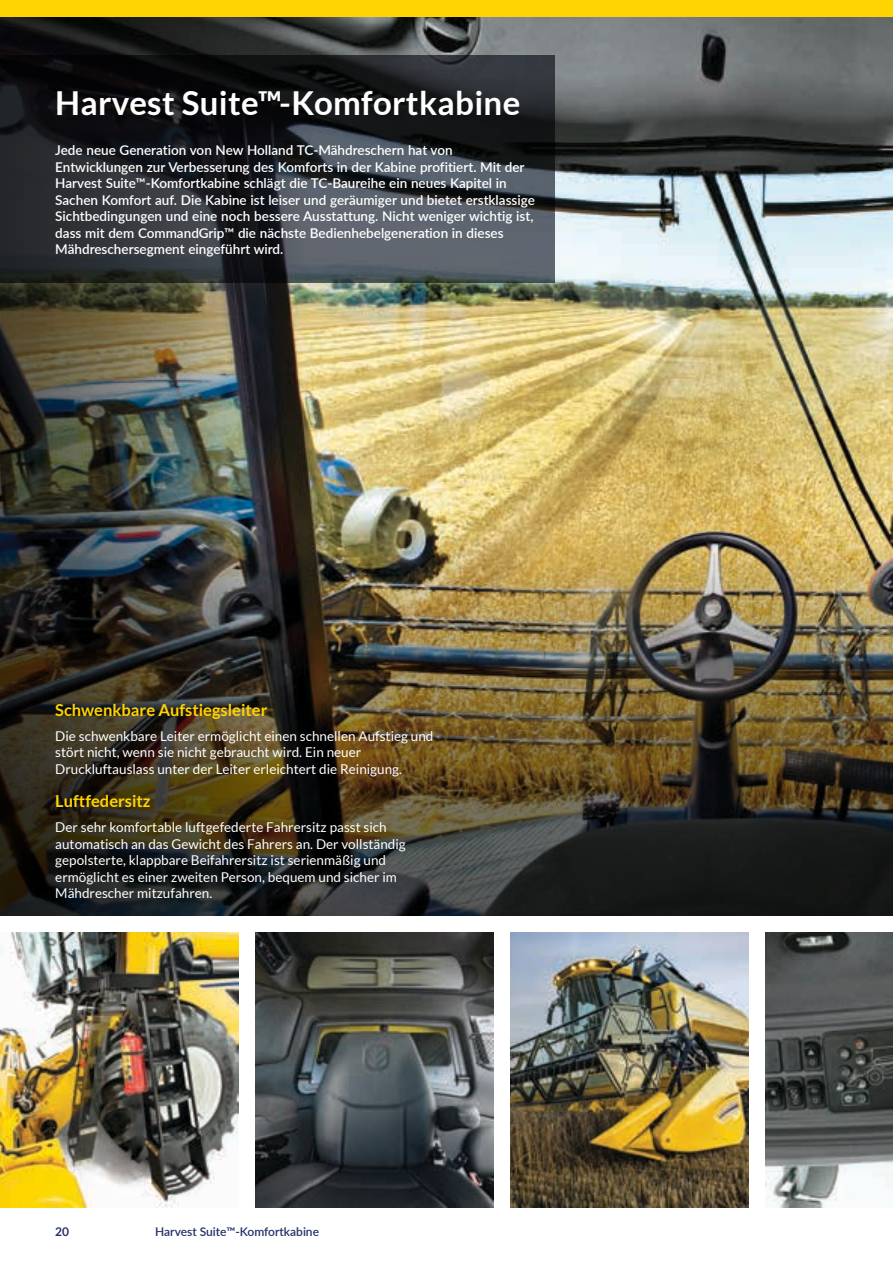
<style>
.page{position:relative;width:893px;height:1263px;background:#fff}
.page>*{position:absolute;margin:0;border:0;box-sizing:border-box;transform-origin:0 0}
.t1{font:700 33px "Lato";letter-spacing:.01em;color:#fff}
.t2{font:700 16.5px "Lato";color:#ffd400}
.t3{font:600 13.5px/16.5px "Lato";color:#fff}
.t4{font:13.5px/16.5px "Lato";color:#fff}
.t5{font:600 12px "Lato";color:#252e66}
.t6{font:700 12px "Lato";color:#252e66}
</style>
<div class="page">
<img style="left:338px;top:17px;width:555px;height:477px">
<img style="left:765px;top:932px;width:128px;height:276px">
<img style="left:510px;top:932px;width:238px;height:276px">
<img style="left:338px;top:494px;width:555px;height:421px">
<img style="left:0;top:17px;width:338px;height:898px">
<img style="left:255px;top:932px;width:238px;height:275px">
<img style="left:0;top:932px;width:238px;height:276px">
<svg style="left:0;top:55px;width:555px;height:228px;background:#2a2d32"></svg>
<div style="left:0;top:0;width:893px;height:17px;background:#ffd400"></div>
<h1 class="t1" style="left:55px;top:84px;width:466px">Harvest Suite™-Komfortkabine</h1>
<p class="t3" style="left:55px;top:142px;width:481px">Jede neue Generation von New Holland TC-Mähdreschern hat von Entwicklungen zur Verbesserung des Komforts in der Kabine profitiert. Mit der Harvest Suite™-Komfortkabine schlägt die TC-Baureihe ein neues Kapitel in Sachen Komfort auf. Die Kabine ist leiser und geräumiger und bietet erstklassige Sichtbedingungen und eine noch bessere Ausstattung. Nicht weniger wichtig ist, dass mit dem CommandGrip™ die nächste Bedienhebelgeneration in dieses Mähdreschersegment eingeführt wird.</p>
<p class="t2" style="left:55px;top:700px;width:214px">Schwenkbare Aufstiegsleiter</p>
<p class="t4" style="left:55px;top:728px;width:380px">Die schwenkbare Leiter ermöglicht einen schnellen Aufstieg und stört nicht, wenn sie nicht gebraucht wird. Ein neuer<br>Druckluftauslass unter der Leiter erleichtert die Reinigung.</p>
<p class="t2" style="left:55px;top:792px;width:97px">Luftfedersitz</p>
<p class="t4" style="left:55px;top:819px;width:352px">Der sehr komfortable luftgefederte Fahrersitz passt sich automatisch an das Gewicht des Fahrers an. Der vollständig gepolsterte, klappbare Beifahrersitz ist serienmäßig und ermöglicht es einer zweiten Person, bequem und sicher im Mähdrescher mitzufahren.</p>
<p class="t6" style="left:55px;top:1224px;width:15px">20</p>
<p class="t5" style="left:155px;top:1223px;width:165px">Harvest Suite™-Komfortkabine</p>
</div>
